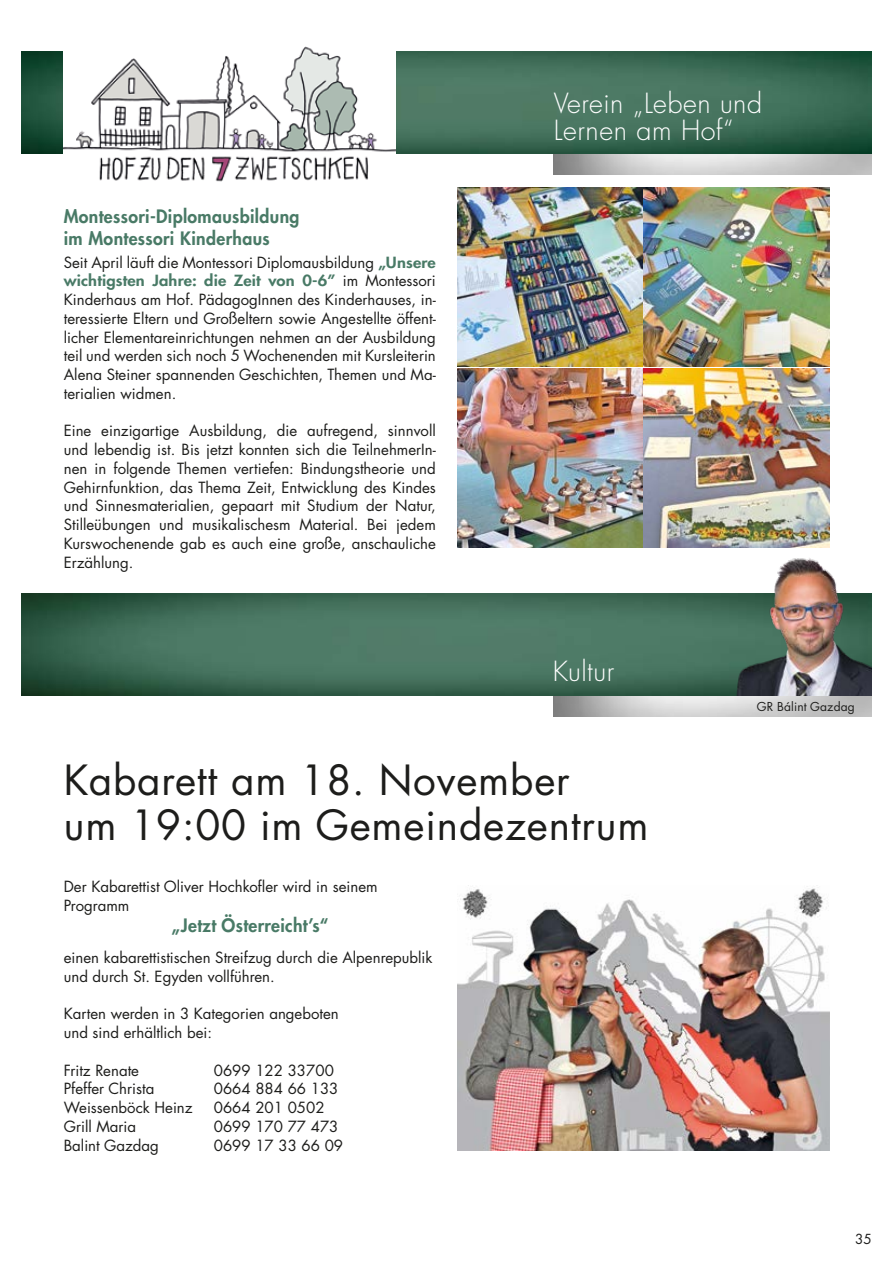
<style>
.page{position:relative;width:893px;height:1263px;background:#fff}
.page>*{position:absolute;margin:0;border:0;box-sizing:border-box;transform-origin:0 0}
.t1{font:40.5px/44.7px "Futura LT Pro";letter-spacing:.02em;color:#1d1d1b}
.t2{font:300 27px/27px "Futura LT Pro";letter-spacing:.02em;color:#fff}
.t3{font:800 18px/21.6px "Futura LT Pro";letter-spacing:.02em;color:#497a66}
.t4{font:15px/18.8px "Futura LT Pro";color:#1d1d1b}
.t5{font:13.5px "Futura LT Pro";color:#1d1d1b}
.t6{font:12px "Futura LT Pro";letter-spacing:.01em;color:#1d1d1b}
.s1{font-weight:800;color:#497a66}
</style>
<div class="page">
<img style="left:553px;top:153px;width:319px;height:21px">
<img style="left:21px;top:51px;width:851px;height:102px">
<img style="left:457px;top:885px;width:372px;height:265px">
<img style="left:553px;top:695px;width:319px;height:22px">
<img style="left:21px;top:593px;width:716px;height:102px">
<img style="left:737px;top:558px;width:135px;height:137px">
<img style="left:64px;top:46px;width:331px;height:136px">
<img style="left:457px;top:187px;width:185px;height:360px">
<img style="left:644px;top:187px;width:185px;height:360px">
<p class="t3" style="left:64px;top:205px;width:237px">Montessori-Diplomausbildung im Montessori Kinderhaus</p>
<p class="t4" style="left:64px;top:252px;width:374px;text-align:justify">Seit April läuft die Montessori Diplomausbildung <span class="s1">„Unsere wichtigsten Jahre: die Zeit von 0-6”</span> im Montessori Kinderhaus am Hof. PädagogInnen des Kinderhauses, in&shy;teressierte Eltern und Großeltern sowie Angestellte öffent&shy;licher Elementareinrichtungen nehmen an der Ausbildung teil und werden sich noch 5 Wochenenden mit Kursleiterin Alena Steiner spannenden Geschichten, Themen und Ma&shy;terialien widmen.</p>
<p class="t4" style="left:64px;top:421px;width:374px;text-align:justify">Eine einzigartige Ausbildung, die aufregend, sinnvoll und lebendig ist. Bis jetzt konnten sich die TeilnehmerIn&shy;nen in folgende Themen vertiefen: Bindungstheorie und Gehirnfunktion, das Thema Zeit, Entwicklung des Kindes und Sinnesmaterialien, gepaart mit Studium der Natur, Stilleübungen und musikalischesm Material. Bei jedem Kurswochenende gab es auch eine große, anschauliche Erzählung.</p>
<h2 class="t2" style="left:554px;top:90px;width:210px">Verein „Leben und<br>Lernen am Hof“</h2>
<h2 class="t2" style="left:553px;top:657px;width:63px">Kultur</h2>
<p class="t6" style="left:757px;top:698px;width:99px">GR Bálint Gazdag</p>
<h1 class="t1" style="left:64px;top:757px;width:586px">Kabarett am 18. November<br>um 19:00 im Gemeindezentrum</h1>
<p class="t4" style="left:64px;top:877px;width:315px">Der Kabarettist Oliver Hochkofler wird in seinem<br>Programm</p>
<p class="t3" style="left:172px;top:914px;width:158px">„Jetzt Österreicht’s“</p>
<p class="t4" style="left:64px;top:948px;width:370px">einen kabarettistischen Streifzug durch die Alpenrepublik und durch St. Egyden vollführen.</p>
<p class="t4" style="left:64px;top:1004px;width:277px">Karten werden in 3 Kategorien angeboten und sind erhältlich bei:</p>
<p class="t4" style="left:64px;top:1061px;width:77px">Fritz Renate</p>
<p class="t4" style="left:214px;top:1061px;width:122px">0699 122 33700</p>
<p class="t4" style="left:64px;top:1079px;width:92px">Pfeffer Christa</p>
<p class="t4" style="left:214px;top:1079px;width:126px">0664 884 66 133</p>
<p class="t4" style="left:64px;top:1098px;width:130px">Weissenböck Heinz</p>
<p class="t4" style="left:214px;top:1098px;width:112px">0664 201 0502</p>
<p class="t4" style="left:64px;top:1117px;width:74px">Grill Maria</p>
<p class="t4" style="left:214px;top:1117px;width:126px">0699 170 77 473</p>
<p class="t4" style="left:64px;top:1136px;width:97px">Balint Gazdag</p>
<p class="t4" style="left:214px;top:1136px;width:131px">0699 17 33 66 09</p>
<p class="t5" style="left:855px;top:1230px;width:18px">35</p>
</div>
